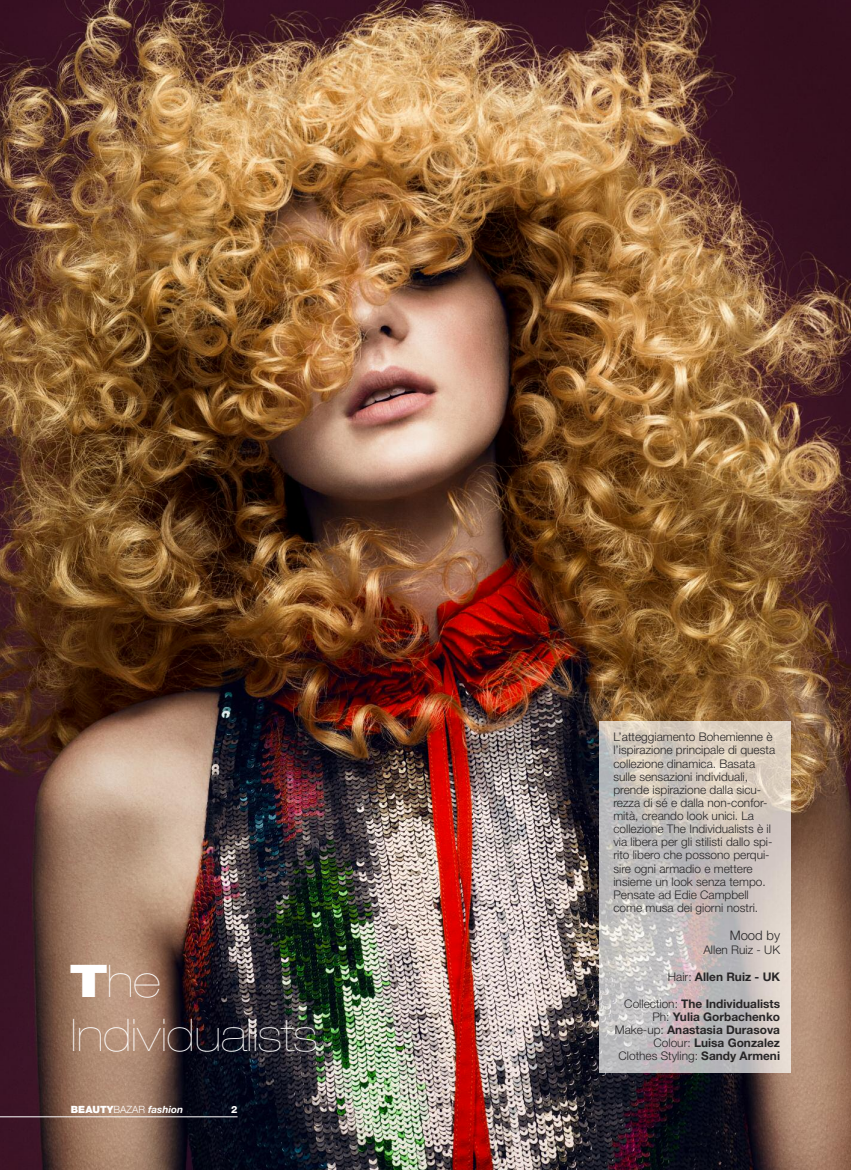
<style>
.page{position:relative;width:851px;height:1170px;background:#fff}
.page>*{position:absolute;margin:0;border:0;box-sizing:border-box;transform-origin:0 0}
.t1{font:200 expanded 45px/54px "Helvetica Neue LT Std";color:#fff}
.t2{font:300 13.12px "Helvetica Neue LT Std";color:#272526}
.t3{font:300 11.88px/13.1px "Helvetica Neue LT Std";color:#272526}
.t4{font:700 11.88px/13.1px "Helvetica Neue LT Std";color:#272526;text-align:right}
.t5{font:italic 700 10px "Helvetica Neue LT Std";color:#fff}
.t6{font:800 10px "Helvetica Neue LT Std";color:#fff}
.s1{font-weight:900}
.s2{font-weight:900;font-style:normal}
.s3{font-weight:300;font-style:normal}
.s4{font-weight:300}
</style>
<div class="page">
<img style="left:0;top:0;width:850px;height:1169px">
<hr style="left:0;top:1116px;width:237px;height:1px;background:#fff">
<img style="left:599px;top:721px;width:191px;height:351px">
<h1 class="t1" style="left:71px;top:958px;width:247px"><span class="s1">T</span>he<br>Individualists</h1>
<p class="t5" style="left:71px;top:1106px;width:114px"><span class="s2">BEAUTY</span><span class="s3">BAZAR</span> fashion</p>
<p class="t6" style="left:231px;top:1106px;width:8px">2</p>
<p class="t3" style="left:613px;top:731px;width:163px">L’atteggiamento Bohemienne è l’ispirazione principale di questa collezione dinamica. Basata sulle sensazioni individuali, prende ispirazione dalla sicu&shy;rezza di sé e dalla non-confor&shy;mità, creando look unici. La collezione The Individualists è il via libera per gli stilisti dallo spi&shy;rito libero che possono perqui&shy;sire ogni armadio e mettere insieme un look senza tempo.<br>Pensate ad Edie Campbell come musa dei giorni nostri.</p>
<p class="t2" style="left:729px;top:930px;width:52px">Mood by</p>
<p class="t3" style="left:703px;top:944px;width:78px">Allen Ruiz - UK</p>
<p class="t4" style="left:667px;top:971px;width:114px"><span class="s4">Hair:</span> Allen Ruiz - UK</p>
<p class="t4" style="left:614px;top:997px;width:167px"><span class="s4">Collection:</span> The Individualists<br><span class="s4">Ph:</span> Yulia Gorbachenko<br><span class="s4">Make-up:</span> Anastasia Durasova<br><span class="s4">Colour:</span> Luisa Gonzalez<br><span class="s4">Clothes Styling:</span> Sandy Armeni</p>
</div>
